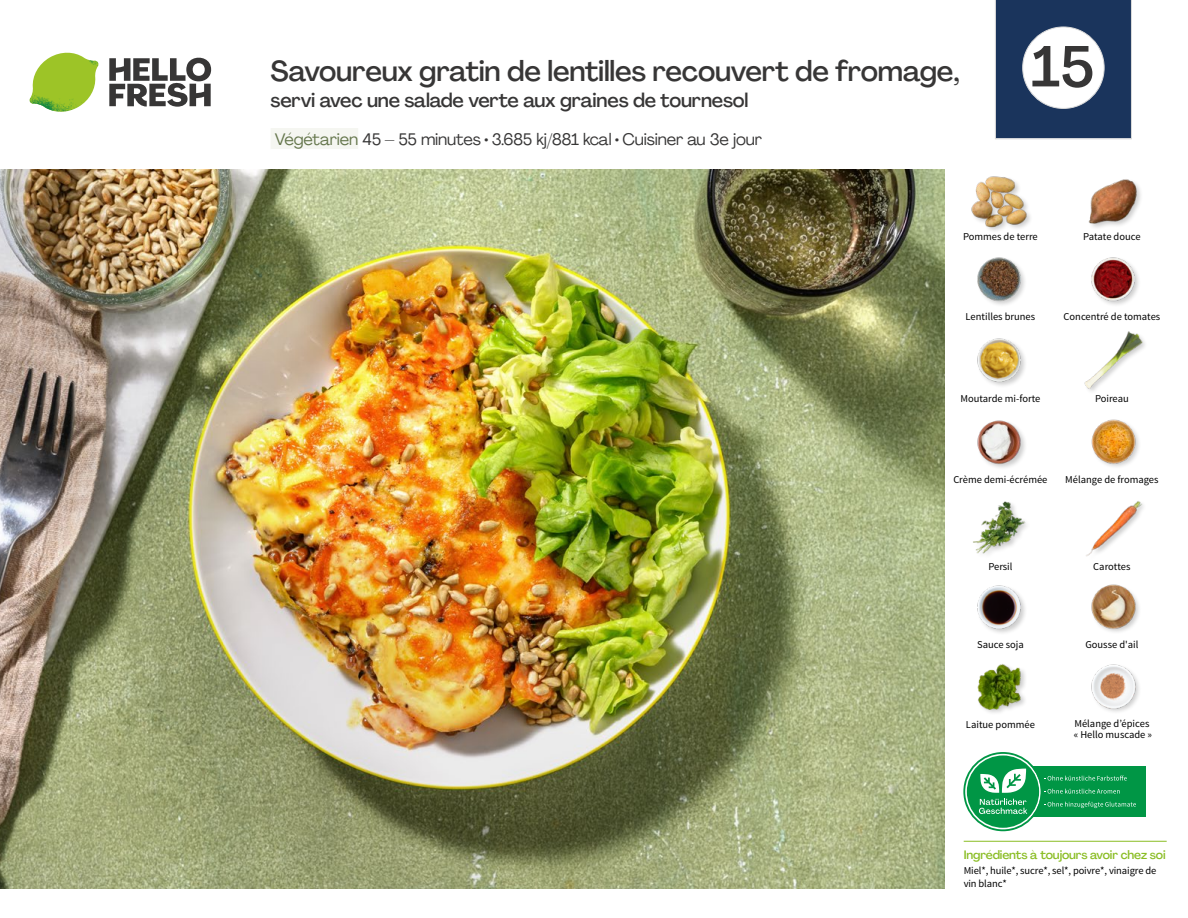
<style>
.page{position:relative;width:1188px;height:918px;background:#fff}
.page>*{position:absolute;margin:0;border:0;box-sizing:border-box;transform-origin:0 0}
.t1{font:500 57px "Agrandir";color:#373636}
.t2{font:500 28.5px "Agrandir";letter-spacing:-.01em;color:#373636}
.t3{font:500 19.5px "Agrandir";letter-spacing:-.01em;color:#373636}
.t4{font:16.5px "Agrandir";letter-spacing:-.01em;color:#373636}
.t5{font:500 12px "Agrandir";letter-spacing:-.01em;color:#8abd24}
.t6{font:10.5px/10.5px "Source Sans Pro";color:#000}
.s1{color:#65764c}
</style>
<div class="page">
<div style="left:271px;top:128px;width:87px;height:21px;background:#f5f6f1"></div>
<img style="left:977px;top:585px;width:48px;height:48px">
<img style="left:977px;top:664px;width:48px;height:49px">
<img style="left:1091px;top:584px;width:48px;height:48px">
<img style="left:1091px;top:664px;width:48px;height:48px">
<img style="left:1086px;top:501px;width:56px;height:55px">
<img style="left:973px;top:501px;width:54px;height:53px">
<img style="left:977px;top:420px;width:48px;height:48px">
<img style="left:1091px;top:419px;width:48px;height:48px">
<img style="left:1085px;top:331px;width:57px;height:57px">
<img style="left:977px;top:338px;width:48px;height:48px">
<img style="left:977px;top:257px;width:48px;height:48px">
<img style="left:1091px;top:257px;width:48px;height:48px">
<img style="left:1088px;top:179px;width:53px;height:49px">
<div style="left:971px;top:176px;width:62px;height:58px;background:#000;opacity:.2"></div>
<img style="left:971px;top:176px;width:56px;height:54px">
<hr style="left:964px;top:841px;width:203px;height:1px;background:#8abd24">
<svg style="left:109px;top:57px;width:102px;height:50px"></svg>
<svg style="left:34px;top:53px;width:62px;height:40px"></svg>
<img style="left:67px;top:53px;width:32px;height:26px">
<img style="left:33px;top:75px;width:59px;height:11px">
<img style="left:29px;top:79px;width:61px;height:33px">
<img style="left:65px;top:86px;width:27px;height:25px">
<img style="left:0;top:169px;width:945px;height:719px">
<div style="left:995px;top:0;width:137px;height:139px;background:#1a345c"></div>
<div style="left:1023px;top:27px;width:81px;height:81px;background:#fff;border-radius:50%"></div>
<div style="left:1023px;top:27px;width:81px;height:82px;border:1px solid #dadada;border-radius:50%"></div>
<div style="left:1030px;top:766px;width:116px;height:51px;background:#009645"></div>
<svg style="left:963px;top:752px;width:173px;height:79px"></svg>
<h2 class="t2" style="left:271px;top:54px;width:691px">Savoureux gratin de lentilles recouvert de fromage,</h2>
<h3 class="t3" style="left:271px;top:88px;width:479px">servi avec une salade verte aux graines de tournesol</h3>
<h3 class="t4" style="left:275px;top:129px;width:489px"><span class="s1">Végétarien</span> 45 – 55 minutes • 3.685 kj/881 kcal • Cuisiner au 3e jour</h3>
<h1 class="t1" style="left:1031px;top:31px;width:64px">15</h1>
<p class="t6" style="left:963px;top:231px;width:76px">Pommes de terre</p>
<p class="t6" style="left:1083px;top:231px;width:59px">Patate douce</p>
<p class="t6" style="left:966px;top:312px;width:71px">Lentilles brunes</p>
<p class="t6" style="left:1064px;top:312px;width:98px">Concentré de tomates</p>
<p class="t6" style="left:960px;top:393px;width:81px">Moutarde mi-forte</p>
<p class="t6" style="left:1095px;top:393px;width:35px">Poireau</p>
<p class="t6" style="left:953px;top:474px;width:96px">Crème demi-écrémée</p>
<p class="t6" style="left:1065px;top:474px;width:95px">Mélange de fromages</p>
<p class="t6" style="left:988px;top:561px;width:26px">Persil</p>
<p class="t6" style="left:1093px;top:561px;width:39px">Carottes</p>
<p class="t6" style="left:977px;top:639px;width:48px">Sauce soja</p>
<p class="t6" style="left:966px;top:719px;width:70px">Laitue pommée</p>
<p class="t6" style="left:1085px;top:639px;width:55px">Gousse d'ail</p>
<p class="t6" style="left:1074px;top:718px;width:80px">Mélange d’épices « Hello muscade »</p>
<p class="t5" style="left:964px;top:847px;width:203px">Ingrédients à toujours avoir chez soi</p>
<p class="t6" style="left:964px;top:864px;width:194px;line-height:13.5px">Miel*, huile*, sucre*, sel*, poivre*, vinaigre de vin blanc*</p>
</div>
